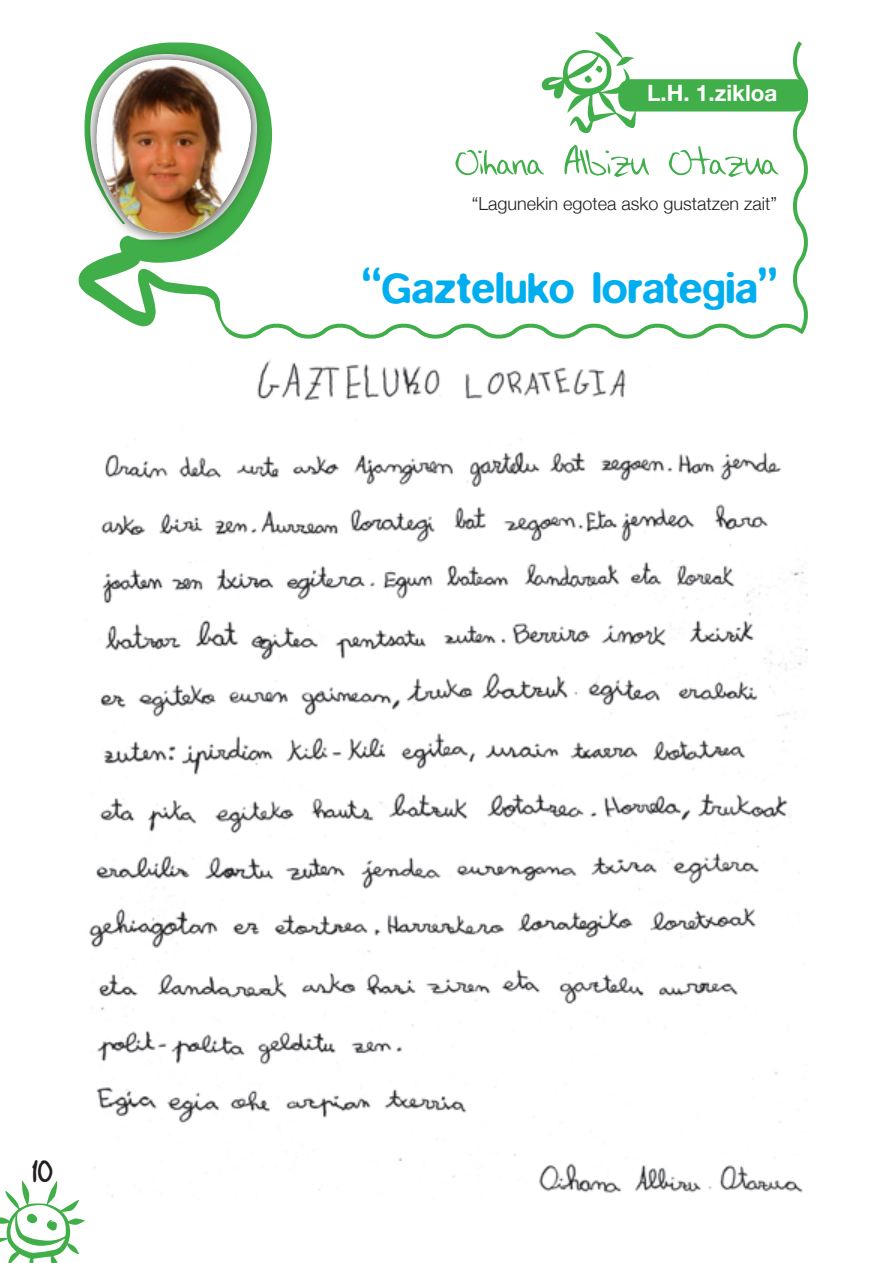
<style>
.page{position:relative;width:893px;height:1263px;background:#fff}
.page>*{position:absolute;margin:0;border:0;box-sizing:border-box;transform-origin:0 0}
.t1{font:500 43.5px "Blur";color:#00aeef}
.t2{font:700 22.5px "Helvetica Neue";color:#fff}
.t3{font:22.5px "Hand Of Sean";color:#231f20}
.t4{font:300 18px "Helvetica Neue";color:#231f20}
</style>
<div class="page">
<svg style="left:0;top:1180px;width:85px;height:83px"></svg>
<svg style="left:79px;top:260px;width:18px;height:41px"></svg>
<div style="left:82px;top:45px;width:184px;height:204px;background:#231f20;opacity:.75"></div>
<img style="left:89px;top:360px;width:719px;height:837px">
<svg style="left:97px;top:32px;width:711px;height:307px"></svg>
<p class="t2" style="left:647px;top:79px;width:132px">L.H. 1.zikloa</p>
<p class="t4" style="left:472px;top:193px;width:307px">“Lagunekin egotea asko gustatzen zait”</p>
<p class="t1" style="left:362px;top:263px;width:416px">“Gazteluko lorategia”</p>
<p class="t3" style="left:33px;top:1152px;width:22px">10</p>
</div>
